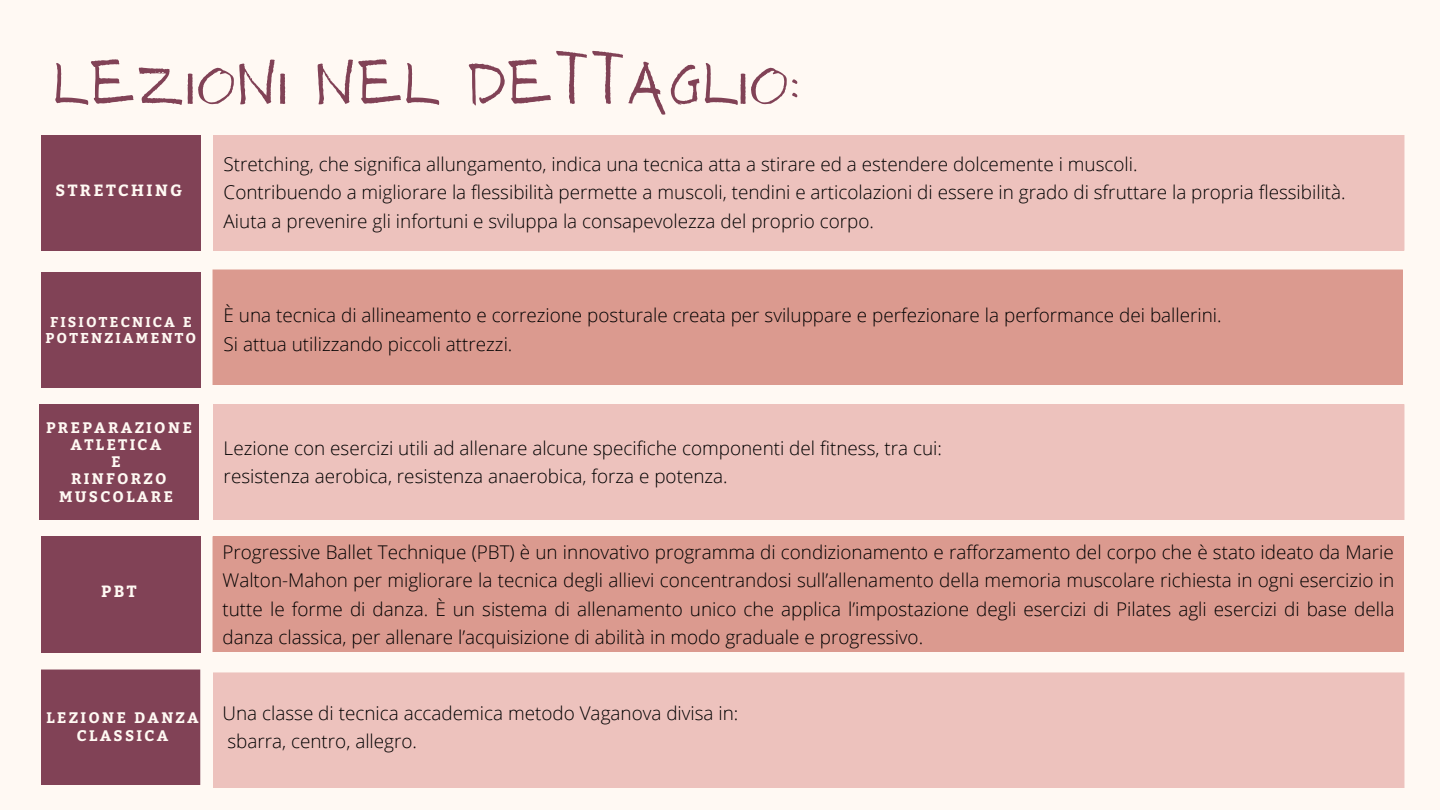
<style>
.page{position:relative;width:1440px;height:810px;background:#fff9f3}
.page>*{position:absolute;margin:0;border:0;box-sizing:border-box;transform-origin:0 0}
.t1{font:90px "NF ANTIO Regular";color:#814256}
.t2{font:300 18.9px/28.5px "Open Sans";color:#000;text-align:justify}
.t3{font:700 16.2px "Bitter";letter-spacing:.15em;color:#fff9f3}
.t4{font:700 15.2px/17.2px "Bitter";letter-spacing:.15em;color:#fff9f3;text-align:center}
.t5{font:700 14.2px/16.5px "Bitter";letter-spacing:.15em;color:#fff9f3;text-align:center}
</style>
<div class="page">
<div style="left:41px;top:670px;width:159px;height:115px;background:#814256"></div>
<div style="left:54px;top:682px;width:133px;height:91px;background:#814256"></div>
<div style="left:213px;top:672px;width:1191px;height:116px;background:#edc2bd"></div>
<div style="left:225px;top:685px;width:1167px;height:91px;background:#edc2bd"></div>
<div style="left:213px;top:404px;width:1191px;height:116px;background:#edc2bd"></div>
<div style="left:226px;top:417px;width:1166px;height:90px;background:#edc2bd"></div>
<div style="left:41px;top:135px;width:160px;height:116px;background:#814256"></div>
<div style="left:54px;top:148px;width:134px;height:90px;background:#814256"></div>
<div style="left:213px;top:135px;width:1191px;height:116px;background:#edc2bd"></div>
<div style="left:226px;top:148px;width:1166px;height:90px;background:#edc2bd"></div>
<div style="left:213px;top:270px;width:1190px;height:115px;background:#db9a8f"></div>
<div style="left:225px;top:282px;width:1165px;height:91px;background:#db9a8f"></div>
<div style="left:41px;top:272px;width:160px;height:116px;background:#814256"></div>
<div style="left:54px;top:285px;width:134px;height:90px;background:#814256"></div>
<div style="left:39px;top:404px;width:160px;height:116px;background:#814256"></div>
<div style="left:52px;top:417px;width:134px;height:90px;background:#814256"></div>
<div style="left:41px;top:536px;width:160px;height:117px;background:#814256"></div>
<div style="left:54px;top:549px;width:134px;height:91px;background:#814256"></div>
<div style="left:213px;top:536px;width:1191px;height:116px;background:#db9a8f"></div>
<div style="left:225px;top:549px;width:1166px;height:90px;background:#db9a8f"></div>
<p class="t1" style="left:53px;top:22px;width:749px">lezioni NEL DETTAGLIO:</p>
<p class="t3" style="left:56px;top:178px;width:128px">STRETCHING</p>
<p class="t2" style="left:224px;top:149px;width:916px">Stretching, che significa allungamento, indica una tecnica atta a stirare ed a estendere dolcemente i muscoli.</p>
<p class="t2" style="left:224px;top:178px;width:1124px">Contribuendo a migliorare la flessibilità permette a muscoli, tendini e articolazioni di essere in grado di sfruttare la propria flessibilità.</p>
<p class="t2" style="left:224px;top:206px;width:652px">Aiuta a prevenire gli infortuni e sviluppa la consapevolezza del proprio corpo.</p>
<p class="t5" style="left:46px;top:313px;width:152px">FISIOTECNICA E<br>POTENZIAMENTO</p>
<p class="t4" style="left:46px;top:418px;width:147px">PREPARAZIONE<br>ATLETICA</p>
<p class="t4" style="left:111px;top:452px;width:11px">E</p>
<p class="t4" style="left:59px;top:469px;width:115px">RINFORZO<br>MUSCOLARE</p>
<p class="t3" style="left:101px;top:579px;width:37px">PBT</p>
<p class="t2" style="left:224px;top:301px;width:1000px">È una tecnica di allineamento e correzione posturale creata per sviluppare e perfezionare la performance dei ballerini.</p>
<p class="t2" style="left:224px;top:329px;width:290px">Si attua utilizzando piccoli attrezzi.</p>
<p class="t2" style="left:224px;top:433px;width:720px">Lezione con esercizi utili ad allenare alcune specifiche componenti del fitness, tra cui:</p>
<p class="t2" style="left:224px;top:462px;width:506px">resistenza aerobica, resistenza anaerobica, forza e potenza.</p>
<p class="t2" style="left:223px;top:537px;width:1173px">Progressive Ballet Technique (PBT) è un innovativo programma di condizionamento e rafforzamento del corpo che è stato ideato da Marie Walton-Mahon per migliorare la tecnica degli allievi concentrandosi sull’allenamento della memoria muscolare richiesta in ogni esercizio in tutte le forme di danza. È un sistema di allenamento unico che applica l’impostazione degli esercizi di Pilates agli esercizi di base della danza classica, per allenare l’acquisizione di abilità in modo graduale e progressivo.</p>
<p class="t4" style="left:46px;top:708px;width:154px">LEZIONE DANZA<br>CLASSICA</p>
<p class="t2" style="left:223px;top:698px;width:517px">Una classe di tecnica accademica metodo Vaganova divisa in:</p>
<p class="t2" style="left:227px;top:727px;width:191px">sbarra, centro, allegro.</p>
</div>
